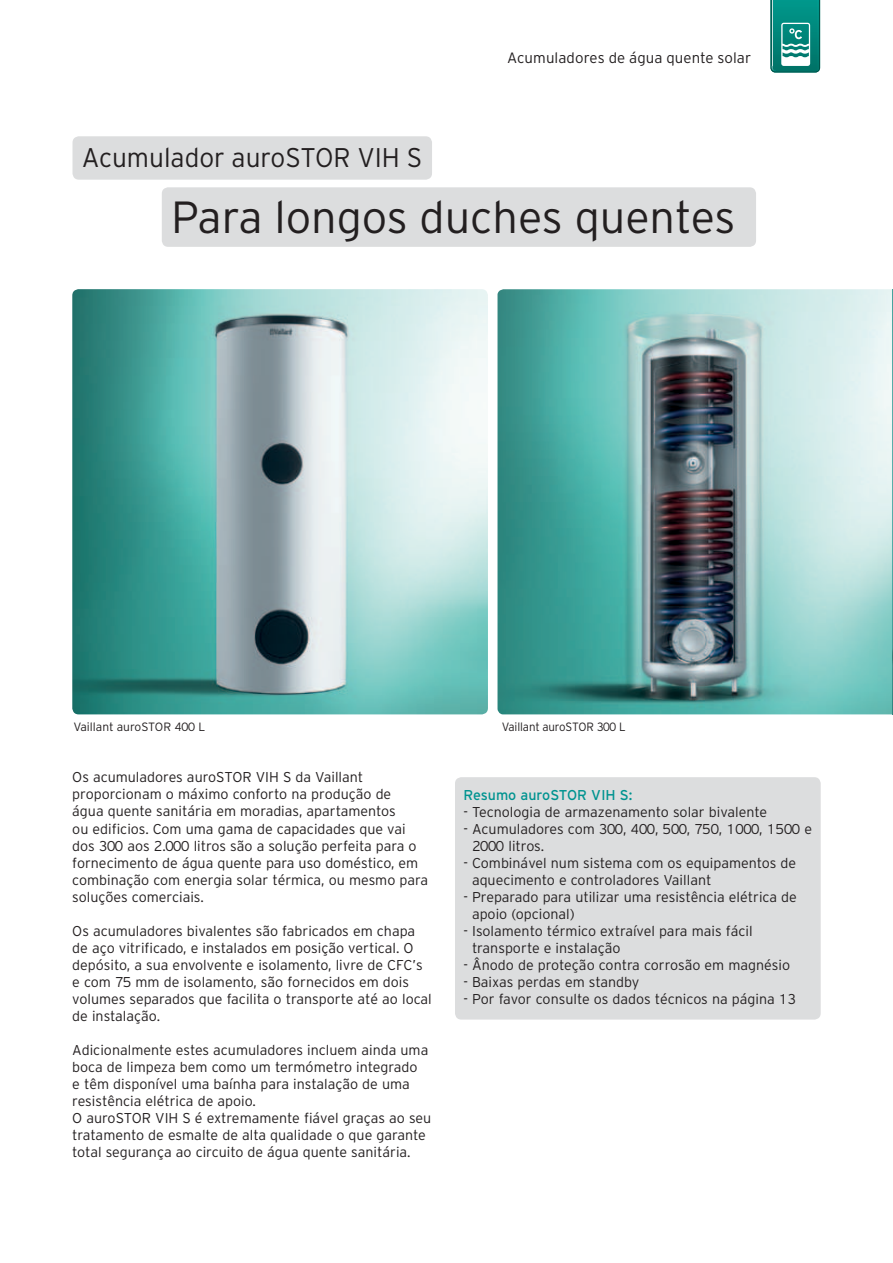
<style>
.page{position:relative;width:893px;height:1263px;background:#fff}
.page>*{position:absolute;margin:0;border:0;box-sizing:border-box;transform-origin:0 0}
.t1{font:300 45px "VAI Interstate";color:#231f20}
.t2{font:300 27px "VAI Interstate";color:#231f20}
.t3{font:300 15px "VAI Interstate";letter-spacing:.005em;color:#231f20}
.t4{font:300 14.25px/17px "VAI Interstate";color:#231f20}
.t5{font:14.25px "VAI Interstate";color:#009390}
.t6{font:300 12px "VAI Interstate";letter-spacing:-.01em;color:#231f20}
.t7{font:300 12px "VAI Interstate";letter-spacing:-.01em;color:#231f20;scale:.96 1}
</style>
<div class="page">
<div style="left:455px;top:777px;width:366px;height:242px;background:#dcddde;border-radius:6px"></div>
<img style="left:497px;top:289px;width:396px;height:425px">
<div style="left:73px;top:136px;width:359px;height:44px;background:#dcddde;border-radius:6px"></div>
<div style="left:162px;top:187px;width:594px;height:60px;background:#dcddde;border-radius:6px"></div>
<svg style="left:770px;top:0;width:50px;height:73px;background:#2e9990"></svg>
<img style="left:72px;top:289px;width:416px;height:425px">
<p class="t3" style="left:507px;top:49px;width:245px">Acumuladores de água quente solar</p>
<h2 class="t2" style="left:82px;top:142px;width:342px">Acumulador auroSTOR VIH S</h2>
<h1 class="t1" style="left:171px;top:191px;width:566px">Para longos duches quentes</h1>
<p class="t6" style="left:73px;top:720px;width:133px">Vaillant auroSTOR 400 L</p>
<p class="t4" style="left:72px;top:769px;width:357px">Os acumuladores auroSTOR VIH S da Vaillant proporcionam o máximo conforto na produção de<br>água quente sanitária em moradias, apartamentos<br>ou edificios. Com uma gama de capacidades que vai dos 300 aos 2.000 litros são a solução perfeita para o fornecimento de água quente para uso doméstico, em combinação com energia solar térmica, ou mesmo para soluções comerciais.</p>
<p class="t4" style="left:72px;top:922px;width:361px">Os acumuladores bivalentes são fabricados em chapa de aço vitrificado, e instalados em posição vertical. O depósito, a sua envolvente e isolamento, livre de CFC’s e com 75 mm de isolamento, são fornecidos em dois volumes separados que facilita o transporte até ao local de instalação.</p>
<p class="t4" style="left:72px;top:1041px;width:361px">Adicionalmente estes acumuladores incluem ainda uma boca de limpeza bem como um termómetro integrado<br>e têm disponível uma baínha para instalação de uma resistência elétrica de apoio.<br>O auroSTOR VIH S é extremamente fiável graças ao seu tratamento de esmalte de alta qualidade o que garante total segurança ao circuito de água quente sanitária.</p>
<p class="t7" style="left:502px;top:720px;width:131px">Vaillant auroSTOR 300 L</p>
<p class="t5" style="left:463px;top:786px;width:170px">Resumo auroSTOR VIH S:</p>
<p class="t4" style="left:463px;top:803px;width:305px">- Tecnologia de armazenamento solar bivalente</p>
<p class="t4" style="left:472px;top:820px;width:342px;text-indent:-9px">- Acumuladores com 300, 400, 500, 750, 1000, 1500 e<br>2000 litros.</p>
<p class="t4" style="left:472px;top:854px;width:326px;text-indent:-9px">- Combinável num sistema com os equipamentos de aquecimento e controladores Vaillant</p>
<p class="t4" style="left:472px;top:888px;width:326px;text-indent:-9px">- Preparado para utilizar uma resistência elétrica de apoio (opcional)</p>
<p class="t4" style="left:472px;top:922px;width:282px;text-indent:-9px">- Isolamento térmico extraível para mais fácil transporte e instalação</p>
<p class="t4" style="left:463px;top:956px;width:328px">- Ânodo de proteção contra corrosão em magnésio</p>
<p class="t4" style="left:463px;top:973px;width:177px">- Baixas perdas em standby</p>
<p class="t4" style="left:463px;top:990px;width:334px">- Por favor consulte os dados técnicos na página 13</p>
</div>
